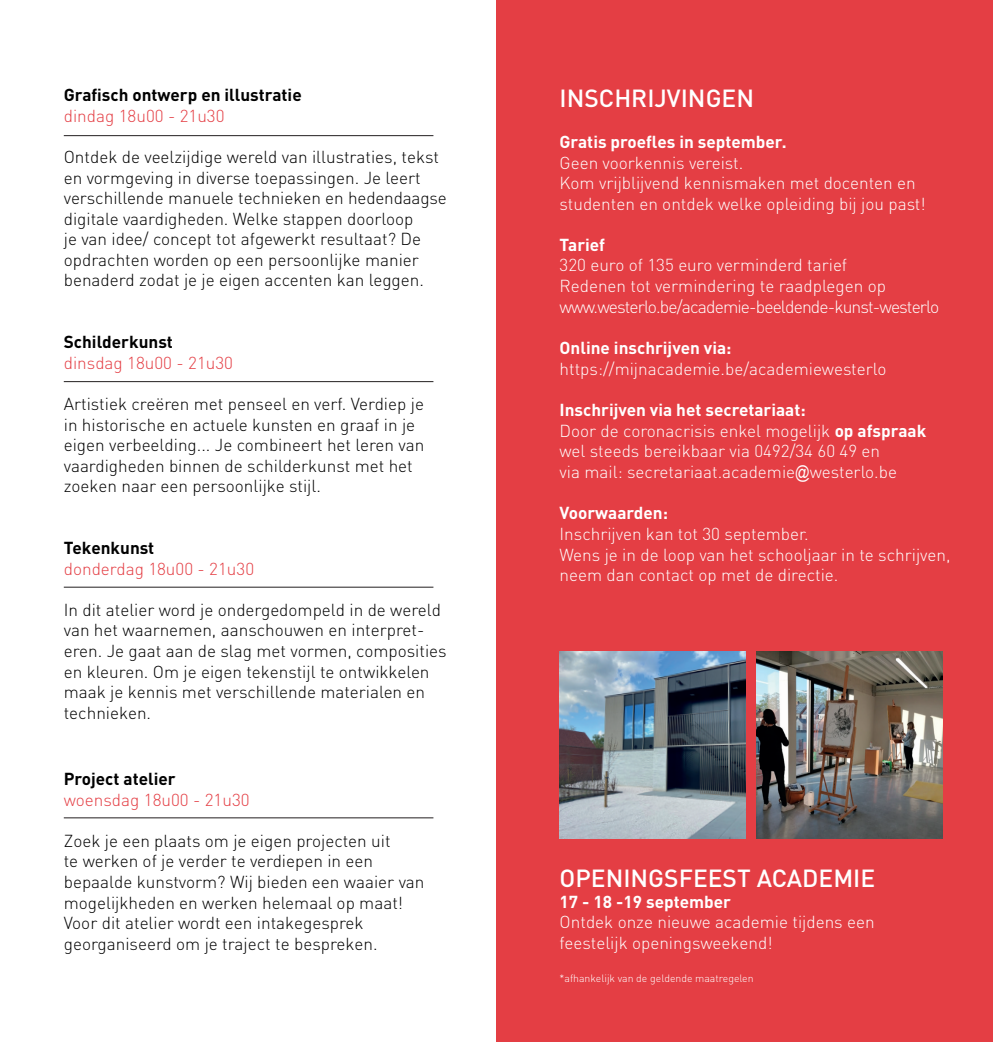
<style>
.page{position:relative;width:993px;height:1042px;background:#fff}
.page>*{position:absolute;margin:0;border:0;box-sizing:border-box;transform-origin:0 0}
.t1{font:500 24.5px "DINOT";color:#fff}
.t2{font:300 17.5px "DINOT";letter-spacing:-.05em;color:#fff}
.t3{font:300 17.15px/20.7px "DINOT";color:#000}
.t4{font:300 17.15px/20.7px "DINOT";color:#fff}
.t5{font:700 17.15px "DINOT";color:#fff}
.t6{font:300 17.15px "DINOT";color:#e43e44}
.t7{font:700 17.15px "DINOT";color:#000}
.t8{font:300 10.5px "DINOT";color:#fff}
.s1{font-weight:700}
.s2{font-family:"Arial Narrow";font-weight:400;font-size:17.5px}
</style>
<div class="page">
<div style="left:496px;top:0;width:496px;height:1042px;background:#e43e44"></div>
<img style="left:559px;top:651px;width:186px;height:187px">
<img style="left:756px;top:651px;width:186px;height:187px">
<hr style="left:64px;top:135px;width:369px;height:1px;background:#231f20">
<hr style="left:64px;top:381px;width:369px;height:1px;background:#231f20">
<hr style="left:64px;top:587px;width:369px;height:1px;background:#231f20">
<hr style="left:64px;top:817px;width:369px;height:1px;background:#231f20">
<p class="t7" style="left:64px;top:83px;width:239px">Grafisch ontwerp en illustratie</p>
<p class="t6" style="left:64px;top:104px;width:162px">dindag 18u00 - 21u30</p>
<p class="t3" style="left:64px;top:146px;width:384px">Ontdek de veelzijdige wereld van illustraties, tekst en vormgeving in diverse toepassingen. Je leert verschillende manuele technieken en hedendaagse digitale vaardigheden. Welke stappen doorloop<br>je van idee/ concept tot afgewerkt resultaat? De opdrachten worden op een persoonlijke manier benaderd zodat je je eigen accenten kan leggen.</p>
<p class="t7" style="left:64px;top:330px;width:110px">Schilderkunst</p>
<p class="t6" style="left:64px;top:351px;width:171px">dinsdag 18u00 - 21u30</p>
<p class="t3" style="left:64px;top:393px;width:362px">Artistiek creëren met penseel en verf. Verdiep je in historische en actuele kunsten en graaf in je eigen verbeelding... Je combineert het leren van vaardigheden binnen de schilderkunst met het zoeken naar een persoonlijke stijl.</p>
<p class="t7" style="left:64px;top:536px;width:92px">Tekenkunst</p>
<p class="t6" style="left:64px;top:557px;width:192px">donderdag 18u00 - 21u30</p>
<p class="t3" style="left:64px;top:598px;width:384px">In dit atelier word je ondergedompeld in de wereld van het waarnemen, aanschouwen en interpret&shy;eren. Je gaat aan de slag met vormen, composities en kleuren. Om je eigen tekenstijl te ontwikkelen maak je kennis met verschillende materialen en technieken.</p>
<p class="t7" style="left:64px;top:767px;width:113px">Project atelier</p>
<p class="t6" style="left:64px;top:788px;width:187px">woensdag 18u00 - 21u30</p>
<p class="t3" style="left:64px;top:829px;width:362px">Zoek je een plaats om je eigen projecten uit<br>te werken of je verder te verdiepen in een bepaalde kunstvorm? Wij bieden een waaier van mogelijkheden en werken helemaal op maat!<br>Voor dit atelier wordt een intakegesprek georganiseerd om je traject te bespreken.</p>
<h1 class="t1" style="left:559px;top:81px;width:196px">INSCHRIJVINGEN</h1>
<p class="t5" style="left:559px;top:130px;width:228px">Gratis proefles in september.</p>
<p class="t4" style="left:559px;top:151px;width:367px">Geen voorkennis vereist.<br>Kom vrijblijvend kennismaken met docenten en studenten en ontdek welke opleiding bij jou past!</p>
<p class="t5" style="left:559px;top:233px;width:47px">Tarief</p>
<p class="t4" style="left:559px;top:254px;width:328px">320 euro of 135 euro verminderd tarief<br>Redenen tot vermindering te raadplegen op</p>
<p class="t2" style="left:559px;top:295px;width:381px">www.westerlo.be/academie-beeldende-kunst-westerlo</p>
<p class="t5" style="left:559px;top:336px;width:173px">Online inschrijven via:</p>
<p class="t4" style="left:559px;top:358px;width:328px">https://mijnacademie.be/academiewesterlo</p>
<p class="t4" style="left:559px;top:399px;width:368px"><span class="s1">Inschrijven via het secretariaat:<br></span>Door de coronacrisis enkel mogelijk <span class="s1">op afspraak </span>wel steeds bereikbaar via 0492/34 60 49 en<br>via mail: secretariaat.academie<span class="s2">@</span>westerlo.be</p>
<p class="t5" style="left:559px;top:501px;width:110px">Voorwaarden:</p>
<p class="t4" style="left:559px;top:523px;width:392px">Inschrijven kan tot 30 september.<br>Wens je in de loop van het schooljaar in te schrijven, neem dan contact op met de directie.</p>
<h1 class="t1" style="left:559px;top:861px;width:317px">OPENINGSFEEST ACADEMIE</h1>
<p class="t5" style="left:559px;top:890px;width:173px">17 - 18 -19 september</p>
<p class="t4" style="left:559px;top:911px;width:316px">Ontdek onze nieuwe academie tijdens een feestelijk openingsweekend!</p>
<p class="t8" style="left:559px;top:971px;width:195px">*afhankelijk van de geldende maatregelen</p>
</div>
